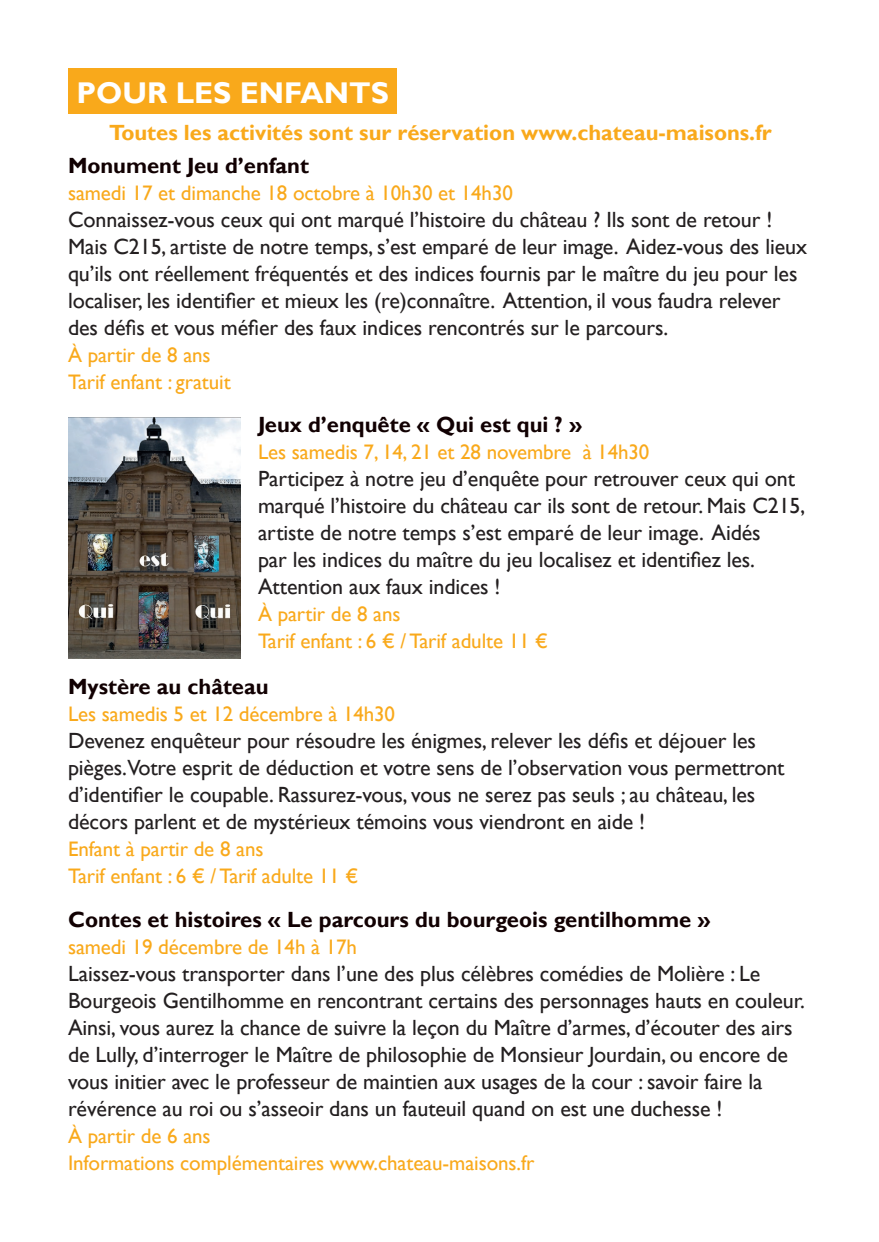
<style>
.page{position:relative;width:879px;height:1242px;background:#fff}
.page>*{position:absolute;margin:0;border:0;box-sizing:border-box;transform-origin:0 0}
.t1{font:700 30px "Gill Sans";color:#fff}
.t2{font:22px/27px "Gill Sans";letter-spacing:-.005em;color:#231f20}
.t3{font:700 22px "Gill Sans";color:#110002}
.t4{font:700 22px "Gill Sans";color:#f9a91b}
.t5{font:21px/27px "Gill Sans";letter-spacing:-.005em;color:#f9a91b}
</style>
<div class="page">
<div style="left:68px;top:68px;width:329px;height:45px;background:#f9a91b"></div>
<img style="left:68px;top:417px;width:173px;height:241px">
<h1 class="t1" style="left:76px;top:75px;width:314px">POUR LES ENFANTS</h1>
<p class="t4" style="left:109px;top:119px;width:664px">Toutes les activités sont sur réservation www.chateau-maisons.fr</p>
<p class="t3" style="left:68px;top:153px;width:242px">Monument Jeu d’enfant</p>
<p class="t5" style="left:68px;top:180px;width:446px">samedi 17 et dimanche 18 octobre à 10h30 et 14h30</p>
<p class="t2" style="left:68px;top:207px;width:740px">Connaissez-vous ceux qui ont marqué l’histoire du château ? Ils sont de retour !<br>Mais C215, artiste de notre temps, s’est emparé de leur image. Aidez-vous des lieux qu’ils ont réellement fréquentés et des indices fournis par le maître du jeu pour les localiser, les identifier et mieux les (re)connaître. Attention, il vous faudra relever des défis et vous méfier des faux indices rencontrés sur le parcours.</p>
<p class="t5" style="left:68px;top:342px;width:164px">À partir de 8 ans<br>Tarif enfant : gratuit</p>
<p class="t3" style="left:258px;top:412px;width:325px">Jeux d’enquête « Qui est qui ? »</p>
<p class="t5" style="left:258px;top:439px;width:393px">Les samedis 7, 14, 21 et 28 novembre à 14h30</p>
<p class="t2" style="left:258px;top:466px;width:549px">Participez à notre jeu d’enquête pour retrouver ceux qui ont marqué l’histoire du château car ils sont de retour. Mais C215, artiste de notre temps s’est emparé de leur image. Aidés<br>par les indices du maître du jeu localisez et identifiez les.<br>Attention aux faux indices !</p>
<p class="t5" style="left:258px;top:601px;width:292px">À partir de 8 ans<br>Tarif enfant : 6 € / Tarif adulte 11 €</p>
<p class="t3" style="left:68px;top:673px;width:202px">Mystère au château</p>
<p class="t5" style="left:68px;top:701px;width:329px">Les samedis 5 et 12 décembre à 14h30</p>
<p class="t2" style="left:68px;top:727px;width:718px">Devenez enquêteur pour résoudre les énigmes, relever les défis et déjouer les pièges.Votre esprit de déduction et votre sens de l’observation vous permettront d’identifier le coupable. Rassurez-vous, vous ne serez pas seuls ; au château, les décors parlent et de mystérieux témoins vous viendront en aide !</p>
<p class="t5" style="left:68px;top:836px;width:292px">Enfant à partir de 8 ans<br>Tarif enfant : 6 € / Tarif adulte 11 €</p>
<p class="t3" style="left:68px;top:906px;width:644px">Contes et histoires « Le parcours du bourgeois gentilhomme »</p>
<p class="t5" style="left:68px;top:934px;width:290px">samedi 19 décembre de 14h à 17h</p>
<p class="t2" style="left:68px;top:960px;width:738px">Laissez-vous transporter dans l’une des plus célèbres comédies de Molière : Le Bourgeois Gentilhomme en rencontrant certains des personnages hauts en couleur.<br>Ainsi, vous aurez la chance de suivre la leçon du Maître d’armes, d’écouter des airs de Lully, d’interroger le Maître de philosophie de Monsieur Jourdain, ou encore de vous initier avec le professeur de maintien aux usages de la cour : savoir faire la révérence au roi ou s’asseoir dans un fauteuil quand on est une duchesse !</p>
<p class="t5" style="left:68px;top:1123px;width:468px">À partir de 6 ans<br>Informations complémentaires www.chateau-maisons.fr</p>
</div>
